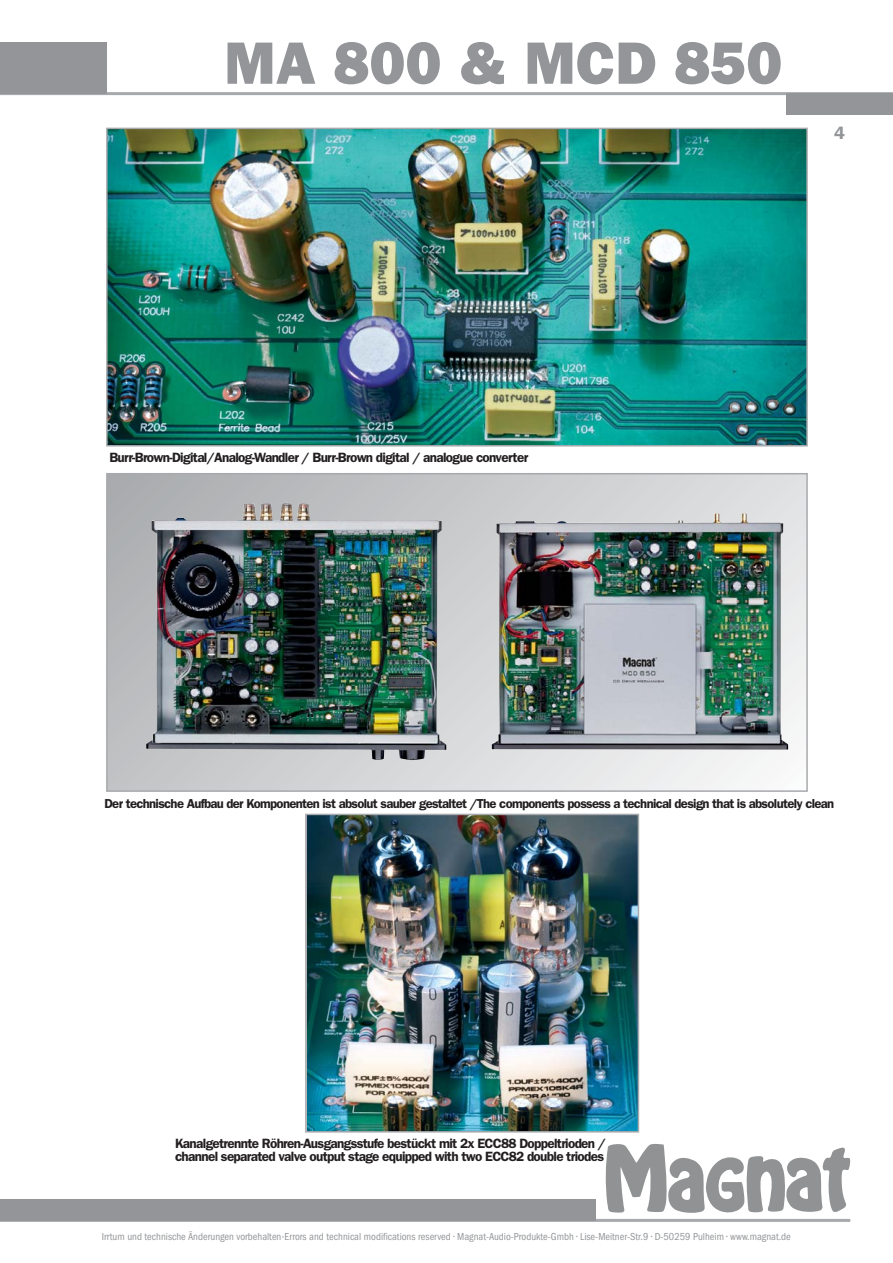
<style>
.page{position:relative;width:893px;height:1263px;background:#fff}
.page>*{position:absolute;margin:0;border:0;box-sizing:border-box;transform-origin:0 0}
.t1{font:60px "ITC Franklin Gothic Std Hvy";color:#939598}
.t2{font:600 18px "ITC Franklin Gothic Std";color:#939598}
.t3{font:600 13.5px/13.5px "ITC Franklin Gothic Std";letter-spacing:-.05em;color:#231f20}
.t4{font:600 13.05px "ITC Franklin Gothic Std";letter-spacing:-.05em;color:#231f20}
.t5{font:condensed 10.5px "ITC Franklin Gothic Std";color:#939598}
.s1{font-stretch:normal}
</style>
<div class="page">
<hr style="left:0;top:92px;width:892px;height:3px;background:#a7a9ac">
<svg style="left:605px;top:1143px;width:245px;height:70px"></svg>
<div style="left:0;top:43px;width:106px;height:51px;background:#939598"></div>
<div style="left:786px;top:94px;width:106px;height:21px;background:#939598"></div>
<hr style="left:0;top:1219px;width:850px;height:3px;background:#a7a9ac">
<div style="left:0;top:1199px;width:595px;height:21px;background:#939598"></div>
<img style="left:109px;top:131px;width:696px;height:313px">
<div style="left:106px;top:128px;width:702px;height:319px;border:2px solid #a7a9ac"></div>
<div style="left:108px;top:474px;width:698px;height:316px;background:linear-gradient(to right,#b5b7b9,#eeefef)"></div>
<img style="left:491px;top:512px;width:297px;height:238px">
<div style="left:106px;top:473px;width:702px;height:319px;border:2px solid #a7a9ac"></div>
<img style="left:308px;top:817px;width:328px;height:313px">
<div style="left:305px;top:814px;width:334px;height:319px;border:2px solid #a7a9ac"></div>
<img style="left:146px;top:502px;width:300px;height:258px">
<h1 class="t1" style="left:224px;top:28px;width:560px">MA 800 &amp; MCD 850</h1>
<h2 class="t2" style="left:834px;top:127px;width:12px">4</h2>
<p class="t3" style="left:109px;top:452px;width:420px">Burr-Brown-Digital/Analog-Wandler / Burr-Brown digital / analogue converter</p>
<p class="t4" style="left:104px;top:799px;width:731px">Der technische Aufbau der Komponenten ist absolut sauber gestaltet /The components possess a technical design that is absolutely clean</p>
<p class="t3" style="left:175px;top:1138px;width:432px">Kanalgetrennte Röhren-Ausgangsstufe bestückt mit 2x ECC88 Doppeltrioden / channel separated valve output stage equipped with two ECC82 double triodes</p>
<p class="t5" style="left:102px;top:1233px;width:690px">Irrtum und technische Änderungen vorbehalten<span class="s1">·</span>Errors and technical modifications reserved • Magnat-Audio-Produkte-Gmbh • Lise-Meitner-Str.9 • D-50259 Pulheim • www.magnat.de</p>
</div>
